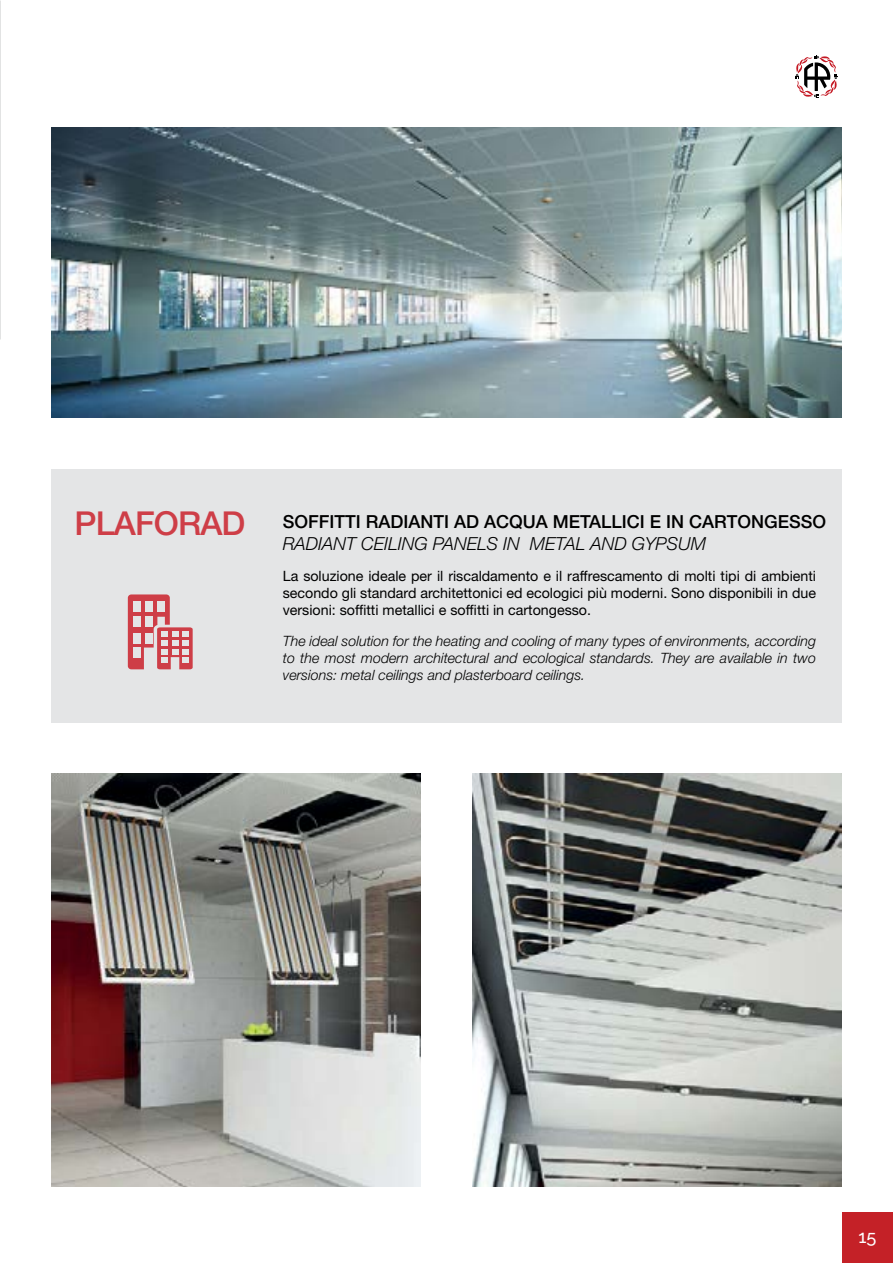
<style>
.page{position:relative;width:893px;height:1263px;background:#fff}
.page>*{position:absolute;margin:0;border:0;box-sizing:border-box;transform-origin:0 0}
.t1{font:500 33px "Helvetica Neue LT Std";letter-spacing:-.025em;color:#ce3e47}
.t2{font:500 18px "Helvetica Neue LT Std";color:#000}
.t3{font:italic 300 18px "Helvetica Neue LT Std";color:#000}
.t4{font:500 18px "Raleway";color:#fff}
.t5{font:14.25px/17.1px "Helvetica Neue LT Std";color:#000;text-align:justify}
.t6{font:italic 300 14.25px/17.1px "Helvetica Neue LT Std";color:#000;text-align:justify}
</style>
<div class="page">
<div style="left:842px;top:1212px;width:51px;height:51px;background:#c42127"></div>
<svg style="left:795px;top:55px;width:43px;height:43px"></svg>
<img style="left:51px;top:128px;width:791px;height:290px">
<img style="left:51px;top:773px;width:370px;height:413px">
<img style="left:472px;top:773px;width:370px;height:413px">
<div style="left:51px;top:469px;width:791px;height:253px;background:#e4e5e6"></div>
<svg style="left:128px;top:594px;width:65px;height:75px"></svg>
<h1 class="t1" style="left:75px;top:503px;width:172px">PLAFORAD</h1>
<p class="t2" style="left:283px;top:511px;width:545px">SOFFITTI RADIANTI AD ACQUA METALLICI E IN CARTONGESSO</p>
<p class="t3" style="left:283px;top:533px;width:425px">RADIANT CEILING PANELS IN METAL AND GYPSUM</p>
<p class="t5" style="left:283px;top:567px;width:535px">La soluzione ideale per il riscaldamento e il raffrescamento di molti tipi di ambienti secondo gli standard architettonici ed ecologici più moderni. Sono disponibili in due versioni: soffitti metallici e soffitti in cartongesso.</p>
<p class="t6" style="left:283px;top:632px;width:535px">The ideal solution for the heating and cooling of many types of environments, according to the most modern architectural and ecological standards. They are available in two versions: metal ceilings and plasterboard ceilings.</p>
<p class="t4" style="left:858px;top:1226px;width:19px">15</p>
</div>
